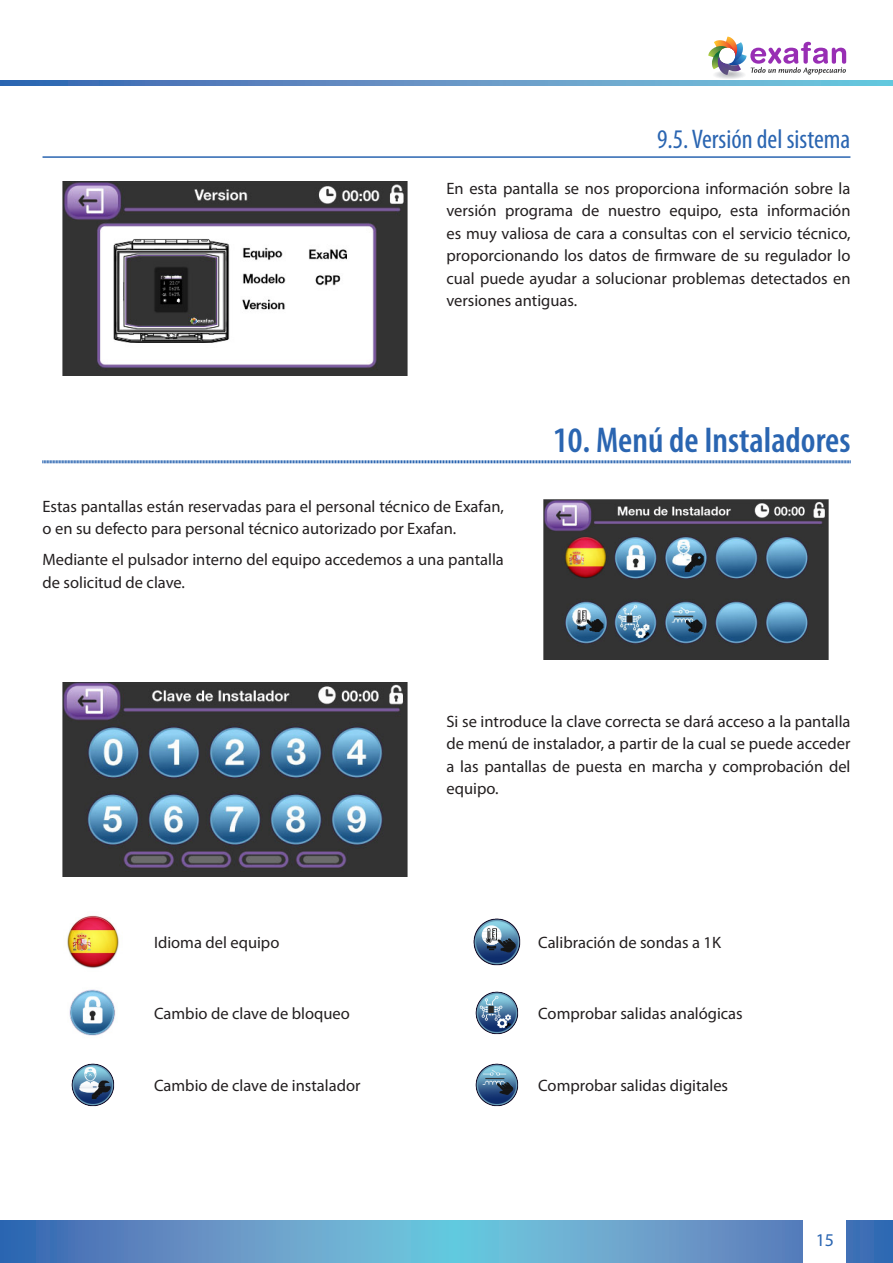
<style>
.page{position:relative;width:893px;height:1263px;background:#fff}
.page>*{position:absolute;margin:0;border:0;box-sizing:border-box;transform-origin:0 0}
._01__Titulos__Nivel{font:600 condensed 36px "Myriad Pro";color:#2a65b1}
._01__Titulos__Nivel-2{font:condensed 27px "Myriad Pro";color:#2a65b1}
.t1{font:18px "Myriad Pro";color:#2a65b1}
._01__Normal{font:16.5px/22.5px "Myriad Pro";color:#231f20}
</style>
<div class="page">
<svg style="left:1px;top:1220px;width:892px;height:43px;background:#609ac8"></svg>
<svg style="left:1px;top:81px;width:892px;height:4px;background:#5e96c6"></svg>
<div style="left:804px;top:1218px;width:42px;height:45px;background:#fff"></div>
<hr style="left:0;top:1220px;width:1px;height:43px;background:#2a65b1">
<div style="left:714px;top:71px;width:31px;height:8px;background:#f5f5f6;border-radius:50%"></div>
<div style="left:716px;top:71px;width:27px;height:7px;background:#eeeeef;border-radius:50%"></div>
<div style="left:716px;top:71px;width:26px;height:7px;background:#ececee;border-radius:50%"></div>
<div style="left:717px;top:71px;width:25px;height:7px;background:#e6e7e9;border-radius:50%"></div>
<div style="left:718px;top:72px;width:23px;height:6px;background:#e1e2e4;border-radius:50%"></div>
<div style="left:719px;top:72px;width:21px;height:5px;background:#dddee0;border-radius:50%"></div>
<div style="left:721px;top:72px;width:17px;height:5px;background:#d5d6d8;border-radius:50%"></div>
<svg style="left:708px;top:37px;width:138px;height:39px"></svg>
<svg style="left:42px;top:460px;width:809px;height:4px;background:#93b1d7"></svg>
<img style="left:543px;top:499px;width:286px;height:161px">
<img style="left:63px;top:682px;width:345px;height:194px">
<img style="left:67px;top:915px;width:52px;height:54px">
<img style="left:473px;top:918px;width:48px;height:48px">
<img style="left:69px;top:989px;width:46px;height:47px">
<img style="left:475px;top:991px;width:44px;height:44px">
<img style="left:71px;top:1063px;width:44px;height:44px">
<img style="left:475px;top:1063px;width:44px;height:44px">
<hr style="left:43px;top:156px;width:807px;height:2px;background:#2a65b1">
<img style="left:63px;top:181px;width:345px;height:194px">
<p class="_01__Titulos__Nivel-2" style="left:657px;top:123px;width:195px">9.5. Versión del sistema</p>
<p class="_01__Normal" style="left:446px;top:176px;width:405px;text-align:justify">En esta pantalla se nos proporciona información sobre la versión programa de nuestro equipo, esta información es muy valiosa de cara a consultas con el servicio técnico, proporcionando los datos de firmware de su regulador lo cual puede ayudar a solucionar problemas detectados en versiones antiguas.</p>
<p class="_01__Normal" style="left:43px;top:495px;width:463px">Estas pantallas están reservadas para el personal técnico de Exafan, o en su defecto para personal técnico autorizado por Exafan.</p>
<p class="_01__Normal" style="left:43px;top:548px;width:463px">Mediante el pulsador interno del equipo accedemos a una pantalla de solicitud de clave.</p>
<p class="_01__Titulos__Nivel" style="left:553px;top:420px;width:299px">10. Menú de Instaladores</p>
<p class="_01__Normal" style="left:446px;top:710px;width:406px;text-align:justify">Si se introduce la clave correcta se dará acceso a la pantalla de menú de instalador, a partir de la cual se puede acceder a las pantallas de puesta en marcha y comprobación del equipo.</p>
<p class="_01__Normal" style="left:154px;top:931px;width:127px">Idioma del equipo</p>
<p class="_01__Normal" style="left:538px;top:931px;width:184px">Calibración de sondas a 1K</p>
<p class="_01__Normal" style="left:154px;top:1002px;width:197px">Cambio de clave de bloqueo</p>
<p class="_01__Normal" style="left:538px;top:1002px;width:206px">Comprobar salidas analógicas</p>
<p class="_01__Normal" style="left:154px;top:1074px;width:208px">Cambio de clave de instalador</p>
<p class="_01__Normal" style="left:538px;top:1074px;width:191px">Comprobar salidas digitales</p>
<p class="t1" style="left:816px;top:1229px;width:20px">15</p>
</div>
